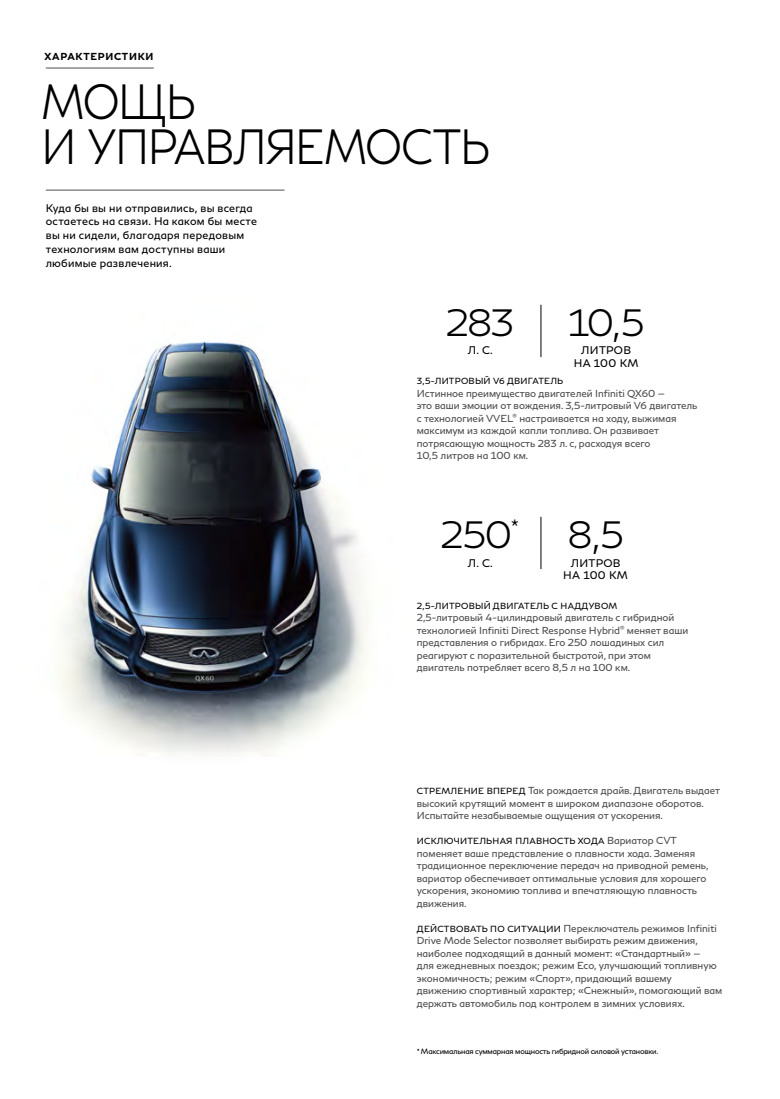
<style>
.page{position:relative;width:780px;height:1099px;background:#fff}
.page>*{position:absolute;margin:0;border:0;box-sizing:border-box;transform-origin:0 0}
.t1{font:300 48.75px/45px "Infiniti Brand";letter-spacing:-.035em;color:#000;scale:.9 1}
.t2{font:300 37.5px "Infiniti Brand";letter-spacing:-.045em;color:#000}
.t3{font:11px/13.8px "Infiniti Brand";letter-spacing:.025em;color:#000;text-align:center}
.t4{font:10px/12.5px "Infiniti Brand";color:#4e4e4d}
.t5{font:700 10px "Infiniti Brand";letter-spacing:.075em;color:#000}
.t6{font:8.75px "Infiniti Brand";letter-spacing:.03em;color:#000}
.t7{font:7.5px "Infiniti Brand";letter-spacing:-.02em;color:#000}
.s1{font-size:8.75px;color:#000}
.s2{font-size:10px;color:#4e4e4d}
</style>
<div class="page">
<img style="left:58px;top:341px;width:310px;height:412px">
<hr style="left:46px;top:190px;width:238px;height:1px;background:#4e4e4d">
<hr style="left:46px;top:68px;width:108px;height:1px;background:#4e4e4d">
<hr style="left:540px;top:305px;width:1px;height:52px;background:#000">
<hr style="left:540px;top:517px;width:1px;height:51px;background:#000">
<p class="t5" style="left:45px;top:50px;width:110px">ХАРАКТЕРИСТИКИ</p>
<h1 class="t1" style="left:41px;top:78px;width:499px">МОЩЬ<br>И УПРАВЛЯЕМОСТЬ</h1>
<p class="t3" style="left:46px;top:200px;width:213px;text-align:left">Куда бы вы ни отправились, вы всегда остаетесь на связи. На каком бы месте вы ни сидели, благодаря передовым технологиям вам доступны ваши любимые развлечения.</p>
<h2 class="t2" style="left:445px;top:297px;width:70px">283</h2>
<p class="t3" style="left:468px;top:343px;width:26px">Л. С.</p>
<h2 class="t2" style="left:568px;top:297px;width:78px">10,5</h2>
<p class="t3" style="left:574px;top:344px;width:66px;line-height:12.5px">ЛИТРОВ<br>НА 100 КМ</p>
<p class="t6" style="left:417px;top:375px;width:148px">3,5-ЛИТРОВЫЙ V6 ДВИГАТЕЛЬ</p>
<p class="t4" style="left:417px;top:386px;width:282px">Истинное преимущество двигателей Infiniti QX60 —<br>это ваши эмоции от вождения. 3,5-литровый V6 двигатель с технологией VVEL<sup>®</sup> настраивается на ходу, выжимая максимум из каждой капли топлива. Он развивает потрясающую мощность 283 л. с, расходуя всего<br>10,5 литров на 100 км.</p>
<h2 class="t2" style="left:440px;top:509px;width:80px">250<sup>*</sup></h2>
<p class="t3" style="left:468px;top:555px;width:26px">Л. С.</p>
<h2 class="t2" style="left:567px;top:509px;width:58px">8,5</h2>
<p class="t3" style="left:563px;top:556px;width:66px;line-height:12.5px">ЛИТРОВ<br>НА 100 КМ</p>
<p class="t6" style="left:417px;top:599px;width:202px">2,5-ЛИТРОВЫЙ ДВИГАТЕЛЬ С НАДДУВОМ</p>
<p class="t4" style="left:417px;top:611px;width:273px">2,5-литровый 4-цилиндровый двигатель с гибридной технологией Infiniti Direct Response Hybrid<sup>®</sup> меняет ваши представления о гибридах. Его 250 лошадиных сил реагируют с поразительной быстротой, при этом двигатель потребляет всего 8,5 л на 100 км.</p>
<p class="t4" style="left:417px;top:784px;width:304px"><span class="s1">СТРЕМЛЕНИЕ ВПЕРЕД</span> Так рождается драйв. Двигатель выдает высокий крутящий момент в широком диапазоне оборотов.<br>Испытайте незабываемые ощущения от ускорения.</p>
<p class="t6" style="left:417px;top:835px;width:261px">ИСКЛЮЧИТЕЛЬНАЯ ПЛАВНОСТЬ ХОДА <span class="s2">Вариатор CVT</span></p>
<p class="t4" style="left:417px;top:846px;width:293px">поменяет ваше представление о плавности хода. Заменяя традиционное переключение передач на приводной ремень, вариатор обеспечивает оптимальные условия для хорошего ускорения, экономию топлива и впечатляющую плавность движения.</p>
<p class="t4" style="left:417px;top:921px;width:307px"><span class="s1">ДЕЙСТВОВАТЬ ПО СИТУАЦИИ</span> Переключатель режимов Infiniti Drive Mode Selector позволяет выбирать режим движения, наиболее подходящий в данный момент: «Стандартный» —<br>для ежедневных поездок; режим Eco, улучшающий топливную экономичность; режим «Спорт», придающий вашему движению спортивный характер; «Снежный», помогающий вам держать автомобиль под контролем в зимних условиях.</p>
<p class="t7" style="left:417px;top:1045px;width:243px">* Максимальная суммарная мощность гибридной силовой установки.</p>
</div>
